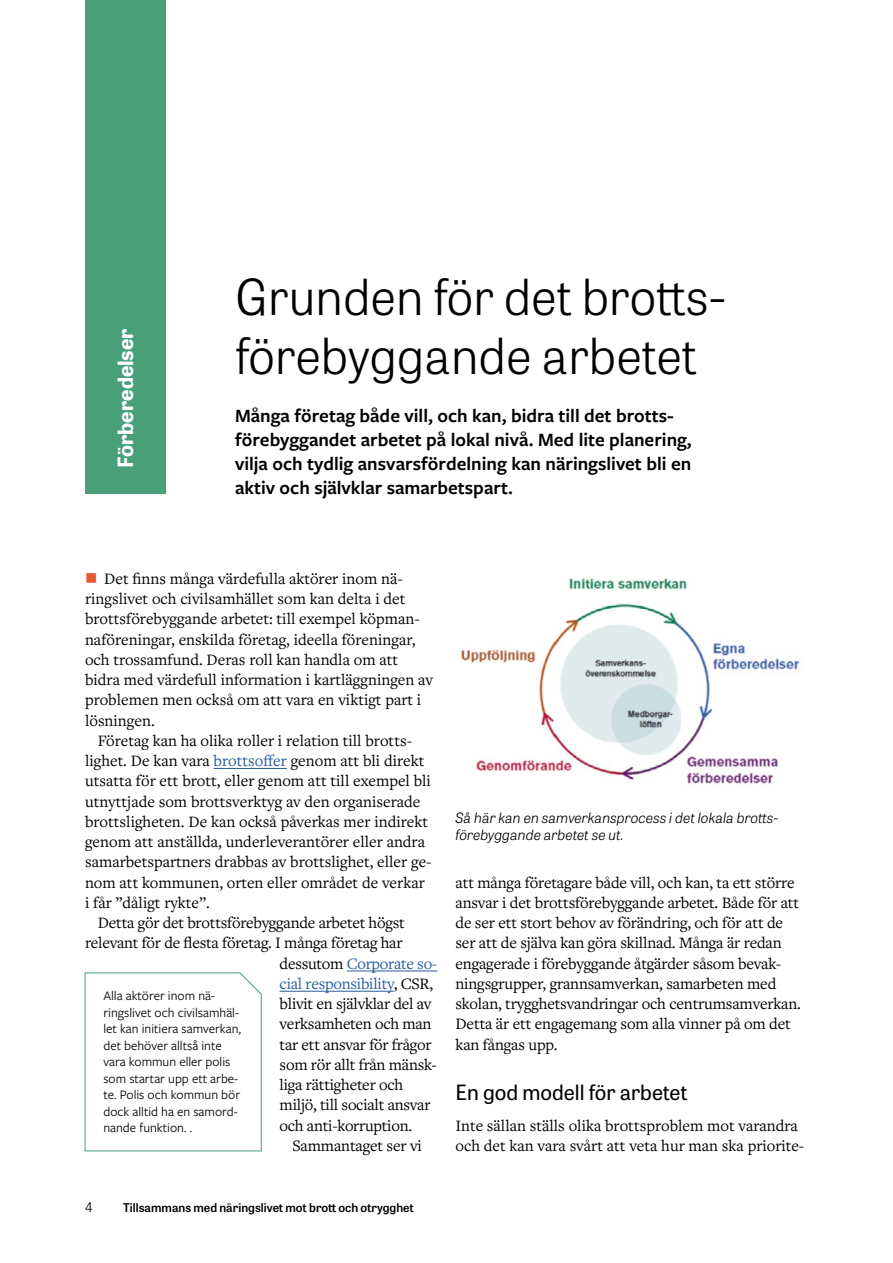
<style>
.page{position:relative;width:893px;height:1263px;background:#fff}
.page>*{position:absolute;margin:0;border:0;box-sizing:border-box;transform-origin:0 0}
.Rubrik_H1{font:300 49.5px/59.4px "Tablet Gothic";color:#000}
.t1{font:21px "Tablet Gothic";color:#000}
.t2{font:700 21px "Tablet Gothic";color:#fff}
.Ingress{font:600 19.5px/24px "Freight Sans Pro";color:#000}
.Brödtext_indrag{font:16.5px/20.2px "Freight Text Pro";letter-spacing:-.01em;color:#000}
.Brödtext_-_start{font:16.5px/20.2px "Freight Text Pro";color:#000}
.Brödtext{font:16.5px/20.2px "Freight Text Pro";color:#000}
.Brödtext_indrag-2{font:16.5px "Freight Text Pro";letter-spacing:-.015em;color:#275b9b}
.t3{font:italic 300 14.25px/17.1px "Tablet Gothic";color:#000}
.Faktatext{font:13.5px/16.5px "Freight Sans Pro";color:#000}
.t4{font:300 13.5px "Tablet Gothic";color:#000}
.t5{font:600 12px "Tablet Gothic";color:#000}
.s1{color:#275b9b}
.s2{color:#000}
</style>
<div class="page">
<div style="left:85px;top:0;width:80px;height:493px;background:#49a078"></div>
<img style="left:460px;top:578px;width:340px;height:206px">
<hr style="left:214px;top:768px;width:73px;height:1px;background:#275b9b">
<hr style="left:347px;top:971px;width:90px;height:1px;background:#275b9b">
<hr style="left:280px;top:991px;width:114px;height:1px;background:#275b9b">
<svg style="left:84px;top:972px;width:178px;height:180px"></svg>
<p class="t2" style="left:111px;top:463px;width:141px;rotate:-90deg">Förberedelser</p>
<h1 class="Rubrik_H1" style="left:235px;top:265px;width:492px">Grunden för det brotts&shy;förebyggande arbetet</h1>
<p class="Ingress" style="left:235px;top:403px;width:458px">Många företag både vill, och kan, bidra till det brotts&shy;förebyggandet arbetet på lokal nivå. Med lite planering, vilja och tydlig ansvarsfördelning kan näringslivet bli en aktiv och självklar samarbetspart.</p>
<p class="Brödtext_-_start" style="left:85px;top:568px;width:349px;text-indent:19px">Det finns många värdefulla aktörer inom nä&shy;ringslivet och civilsamhället som kan delta i det brottsförebyggande arbetet: till exempel köpman&shy;naföreningar, enskilda företag, ideella föreningar, och trossamfund. Deras roll kan handla om att bidra med värdefull information i kartläggningen av problemen men också om att vara en viktigt part i lösningen.</p>
<p class="Brödtext_indrag" style="left:85px;top:730px;width:348px;text-indent:13px">Företag kan ha olika roller i relation till brotts&shy;lighet. De kan vara <span class="s1">brottsoffer</span> genom att bli direkt utsatta för ett brott, eller genom att till exempel bli utnyttjade som brottsverktyg av den organiserade brottsligheten. De kan också påverkas mer indirekt genom att anställda, underleverantörer eller andra samarbetspartners drabbas av brottslighet, eller ge&shy;nom att kommunen, orten eller området de verkar i får ”dåligt rykte”.</p>
<p class="Brödtext_indrag" style="left:98px;top:912px;width:308px">Detta gör det brottsförebyggande arbetet högst</p>
<p class="Brödtext_indrag" style="left:85px;top:932px;width:319px">relevant för de flesta företag. I många företag har</p>
<p class="Brödtext_indrag-2" style="left:280px;top:952px;width:159px"><span class="s2">dessutom</span> Corporate so-</p>
<p class="Brödtext_indrag-2" style="left:280px;top:973px;width:155px">cial responsibility<span class="s2">, CSR,</span></p>
<p class="Brödtext_indrag" style="left:280px;top:993px;width:153px">blivit en självklar del av</p>
<p class="Brödtext_indrag" style="left:280px;top:1013px;width:153px">verksamheten och man</p>
<p class="Brödtext_indrag" style="left:280px;top:1034px;width:153px">tar ett ansvar för frågor</p>
<p class="Brödtext_indrag" style="left:280px;top:1054px;width:159px">som rör allt från mänsk-</p>
<p class="Brödtext_indrag" style="left:280px;top:1074px;width:125px">liga rättigheter och</p>
<p class="Brödtext_indrag" style="left:280px;top:1094px;width:152px">miljö, till socialt ansvar</p>
<p class="Brödtext_indrag" style="left:280px;top:1115px;width:134px">och anti-korruption.</p>
<p class="Brödtext_indrag" style="left:292px;top:1135px;width:131px">Sammantaget ser vi</p>
<p class="Faktatext" style="left:103px;top:987px;width:139px">Alla aktörer inom nä&shy;ringslivet och civilsamhäl&shy;let kan initiera samverkan, det behöver alltså inte vara kommun eller polis som startar upp ett arbe&shy;te. Polis och kommun bör dock alltid ha en samord&shy;nande funktion. .</p>
<p class="t3" style="left:455px;top:808px;width:325px">Så här kan en samverkansprocess i det lokala brotts&shy;förebyggande arbetet se ut.</p>
<p class="Brödtext_indrag" style="left:455px;top:872px;width:347px">att många företagare både vill, och kan, ta ett större ansvar i det brottsförebyggande arbetet. Både för att de ser ett stort behov av förändring, och för att de ser att de själva kan göra skillnad. Många är redan engagerade i förebyggande åtgärder såsom bevak&shy;ningsgrupper, grannsamverkan, samarbeten med skolan, trygghetsvandringar och centrumsamverkan.<br>Detta är ett engagemang som alla vinner på om det kan fångas upp.</p>
<h2 class="t1" style="left:455px;top:1078px;width:233px">En god modell för arbetet</h2>
<p class="Brödtext" style="left:455px;top:1115px;width:350px">Inte sällan ställs olika brottsproblem mot varandra och det kan vara svårt att veta hur man ska priorite-</p>
<p class="t4" style="left:85px;top:1198px;width:9px">4</p>
<p class="t5" style="left:123px;top:1199px;width:292px">Tillsammans med näringslivet mot brott och otrygghet</p>
</div>
